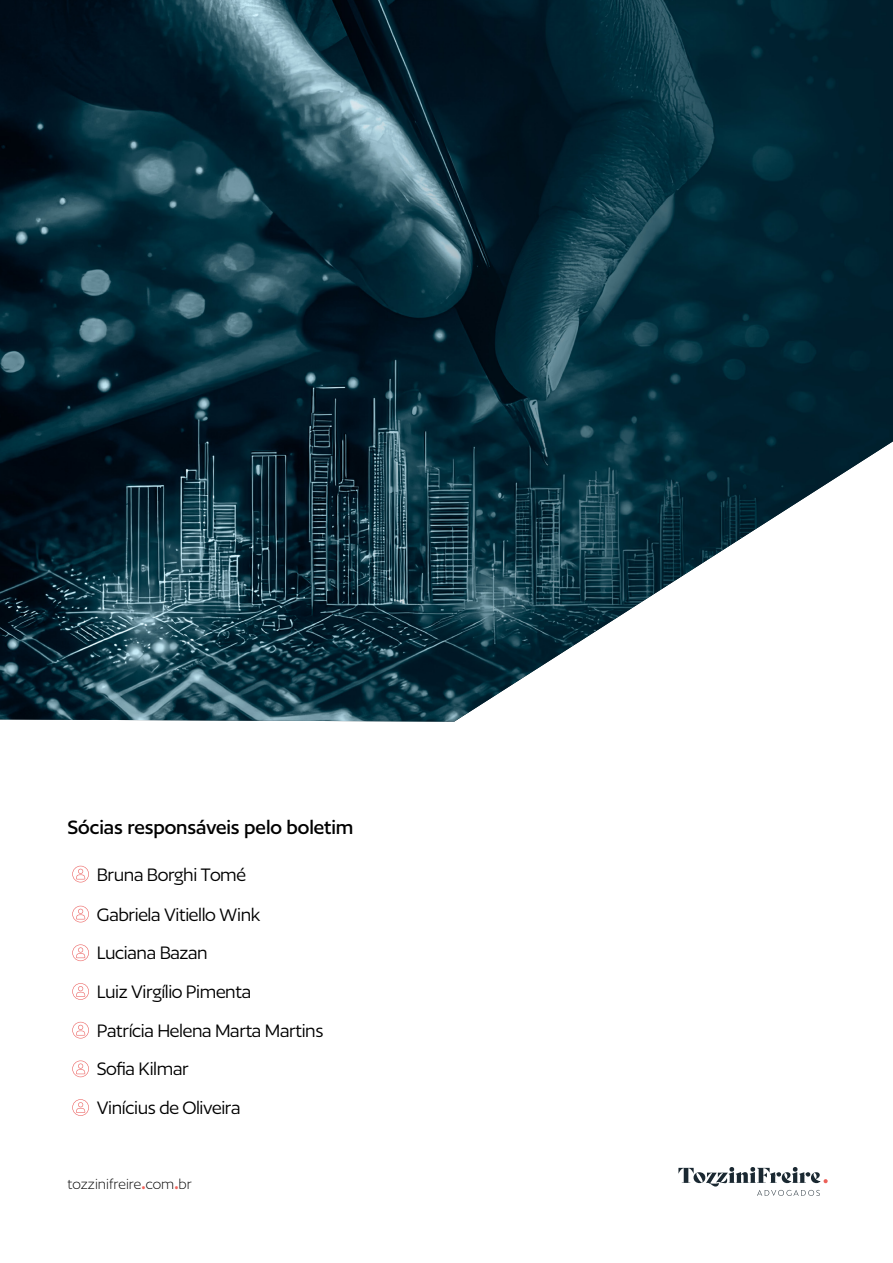
<style>
.page{position:relative;width:893px;height:1263px;background:#fff}
.page>*{position:absolute;margin:0;border:0;box-sizing:border-box;transform-origin:0 0}
.t1{font:700 22.5px "Author Variable";letter-spacing:-.005em;color:#000}
.t2{font:21px/39.2px "Author";letter-spacing:-.02em;color:#000}
.t3{font:300 16.5px "Author";color:#000}
.s1{color:#fff}
.s2{font-weight:700;color:#f2665e}
</style>
<div class="page">
<img style="left:0;top:0;width:893px;height:722px">
<svg style="left:678px;top:1167px;width:150px;height:29px"></svg>
<svg style="left:72px;top:1022px;width:17px;height:16px"></svg>
<svg style="left:72px;top:866px;width:17px;height:16px"></svg>
<svg style="left:72px;top:906px;width:17px;height:16px"></svg>
<svg style="left:72px;top:944px;width:17px;height:17px"></svg>
<svg style="left:72px;top:983px;width:17px;height:17px"></svg>
<svg style="left:72px;top:1060px;width:17px;height:17px"></svg>
<svg style="left:72px;top:1099px;width:17px;height:17px"></svg>
<p class="t1" style="left:68px;top:815px;width:292px">Sócias responsáveis pelo boletim<span class="s1">:</span></p>
<p class="t2" style="left:97px;top:855px;width:165px">Bruna Borghi Tomé<br>Gabriela Vitiello Wink<br>Luciana Bazan<br>Luiz Virgílio Pimenta</p>
<p class="t2" style="left:97px;top:1011px;width:228px">Patrícia Helena Marta Martins</p>
<p class="t2" style="left:97px;top:1050px;width:145px;line-height:38.7px">Sofia Kilmar<br>Vinícius de Oliveira</p>
<p class="t3" style="left:68px;top:1175px;width:126px">tozzinifreire<span class="s2">.</span>com<span class="s2">.</span>br</p>
</div>
